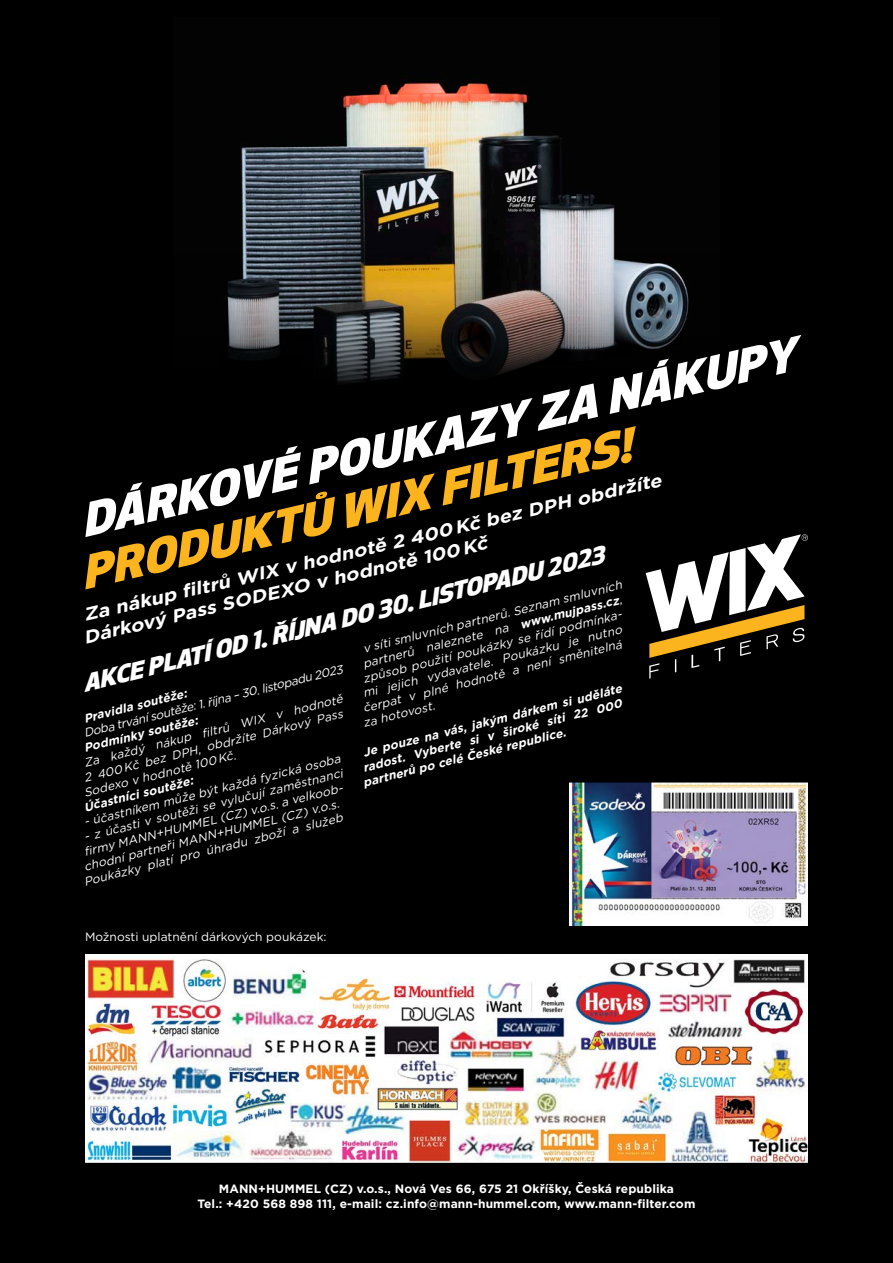
<style>
.page{position:relative;width:893px;height:1263px;background:#000}
.page>*{position:absolute;margin:0;border:0;box-sizing:border-box;transform-origin:0 0}
.t1{font:italic 800 44.4px "Apex New";color:#fff;scale:1.12 1}
.t2{font:italic 800 44.4px "Apex New";color:#fbb31e;scale:1.12 1}
.t3{font:italic 800 22.8px "Apex New";color:#fff;scale:1.12 1}
.t4{font:italic 700 18px/21.9px "Gotham";color:#fff;scale:1.12 1}
.t5{font:italic 12px/14.4px "Gotham";color:#fff}
.t6{font:italic 700 12px/14.4px "Gotham";color:#fff}
.t7{font:700 12px/14.4px "Gotham";letter-spacing:.01em;color:#fff;text-align:center}
.t8{font:12px "Gotham";color:#fff}
.s1{font-weight:700}
</style>
<div class="page">
<img style="left:227px;top:73px;width:462px;height:310px">
<img style="left:569px;top:782px;width:239px;height:143px">
<svg style="left:646px;top:534px;width:162px;height:145px"></svg>
<img style="left:85px;top:955px;width:723px;height:208px">
<div style="left:297px;top:956px;width:299px;height:21px;background:#fff"></div>
<h1 class="t1" style="left:74px;top:490px;width:656px;rotate:-13deg">DÁRKOVÉ POUKAZY ZA NÁKUPY</h1>
<h1 class="t2" style="left:74px;top:542px;width:505px;rotate:-13deg">PRODUKTŮ WIX FILTERS!</h1>
<h3 class="t4" style="left:76px;top:604px;width:536px;rotate:-13deg">Za nákup fi ltrů WIX v hodnotě 2 400 Kč bez DPH obdržíte<br>Dárkový Pass SODEXO v hodnotě 100 Kč</h3>
<h2 class="t3" style="left:79px;top:668px;width:481px;rotate:-14deg">AKCE PLATÍ OD 1. ŘÍJNA DO 30. LISTOPADU 2023</h2>
<p class="t5" style="left:361px;top:642px;width:268px;rotate:-14deg">v síti smluvních partnerů. Seznam smluvních</p>
<p class="t5" style="left:361px;top:656px;width:268px;rotate:-14deg">partnerů naleznete na <span class="s1">www.mujpass.cz</span>,</p>
<p class="t5" style="left:361px;top:671px;width:269px;rotate:-14deg">způsob použití poukázky se řídí podmínka-</p>
<p class="t5" style="left:361px;top:686px;width:268px;rotate:-14deg">mi jejich vydavatele. Poukázku je nutno</p>
<p class="t5" style="left:361px;top:701px;width:268px;rotate:-14deg">čerpat v plné hodnotě a není směnitelná</p>
<p class="t5" style="left:82px;top:726px;width:268px;rotate:-14deg">Doba trvání soutěže: 1. října – 30. listopadu 2023</p>
<p class="t6" style="left:354px;top:747px;width:275px;text-indent:7px;rotate:-14deg">Je pouze na vás, jakým dárkem si uděláte radost. Vyberte si v široké síti 22 000 partnerů po celé České republice.</p>
<p class="t6" style="left:82px;top:711px;width:107px;rotate:-14deg">Pravidla soutěže:</p>
<p class="t5" style="left:75px;top:757px;width:275px;text-indent:7px;rotate:-14deg">Za každý nákup fi ltrů WIX v hodnotě<br>2 400 Kč bez DPH, obdržíte Dárkový Pass<br>Sodexo v hodnotě 100 Kč.</p>
<p class="t5" style="left:361px;top:716px;width:75px;rotate:-14deg">za hotovost.</p>
<p class="t6" style="left:82px;top:741px;width:119px;rotate:-14deg">Podmínky soutěže:</p>
<p class="t5" style="left:82px;top:815px;width:266px;rotate:-14deg">- účastníkem může být každá fyzická osoba</p>
<p class="t5" style="left:82px;top:830px;width:268px;rotate:-14deg">- z účasti v soutěži se vylučují zaměstnanci</p>
<p class="t6" style="left:82px;top:800px;width:114px;rotate:-14deg">Účastníci soutěže:</p>
<p class="t5" style="left:82px;top:845px;width:269px;rotate:-14deg">fi rmy MANN+HUMMEL (CZ) v.o.s. a velkoob-</p>
<p class="t5" style="left:82px;top:860px;width:264px;rotate:-14deg">chodní partneři MANN+HUMMEL (CZ) v.o.s.</p>
<p class="t5" style="left:82px;top:874px;width:268px;rotate:-14deg">Poukázky platí pro úhradu zboží a služeb</p>
<p class="t8" style="left:85px;top:928px;width:243px">Možnosti uplatnění dárkových poukázek:</p>
<p class="t7" style="left:197px;top:1182px;width:499px">MANN+HUMMEL (CZ) v.o.s., Nová Ves 66, 675 21 Okříšky, Česká republika<br>Tel.: +420 568 898 111, e-mail: cz.info@mann-hummel.com, www.mann-filter.com</p>
</div>
